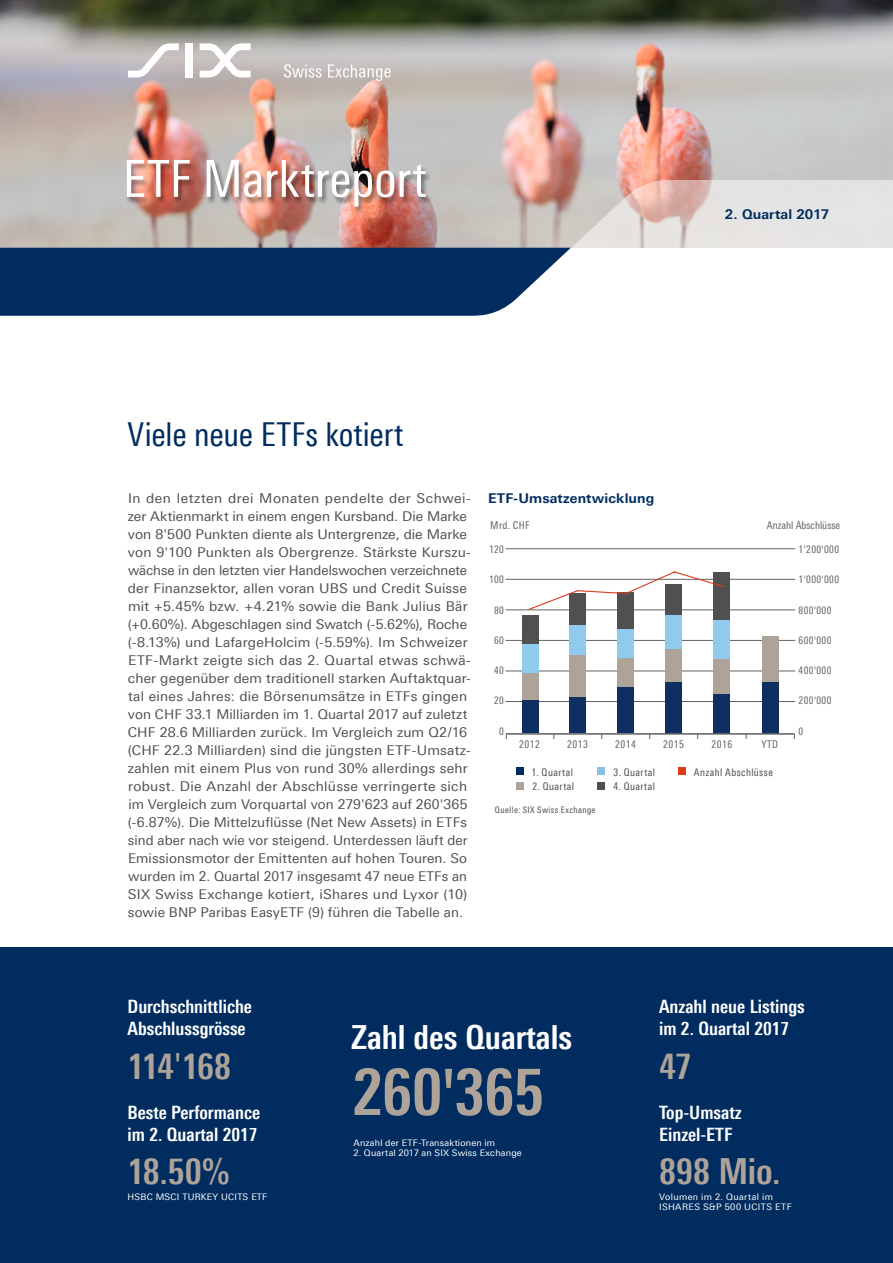
<style>
.page{position:relative;width:893px;height:1263px;background:#fff}
.page>*{position:absolute;margin:0;border:0;box-sizing:border-box;transform-origin:0 0}
.t1{font:700 64.95px "Linotype Univers 620 Cn";letter-spacing:-.01em;color:#ada398}
.t2{font:51px "Linotype Univers 420 Cn";color:#fff}
.t3{font:700 36px "Linotype Univers 620 Cn";letter-spacing:-.015em;color:#ada398}
.t4{font:700 33.3px "Linotype Univers 620 Cn";color:#fff}
.t5{font:33px "Linotype Univers 420 Cn";letter-spacing:-.005em;color:#002c5f}
.t6{font:700 18.45px/22.2px "Linotype Univers 620 Cn";color:#fff}
.t7{font:13.5px/18px "Linotype Univers 430";letter-spacing:.01em;color:#4e4e4e}
.t8{font:700 13.5px "Linotype Univers 630";letter-spacing:.01em;color:#002c5f}
.t9{font:10.65px "Linotype Univers 420 Cn";letter-spacing:.05em;color:#646363}
.t10{font:10.65px "Linotype Univers 420 Cn";color:#646363}
.t11{font:10.5px "Linotype Univers 420 Cn";letter-spacing:.04em;color:#646363}
.t12{font:10.5px "Linotype Univers 420 Cn";letter-spacing:.045em;color:#4e4e4e}
.t13{font:9px "Linotype Univers 430";letter-spacing:.025em;color:#fff}
.t14{font:9px/10.8px "Linotype Univers 430";letter-spacing:.045em;color:#fff}
.t15{font:9px "Linotype Univers 420 Cn";letter-spacing:.045em;color:#4e4e4e}
.s1{font-family:"Linotype Univers 430";font-weight:400}
</style>
<div class="page">
<img style="left:0;top:0;width:893px;height:180px">
<svg style="left:0;top:180px;width:893px;height:136px"></svg>
<div style="left:126px;top:160px;width:306px;height:54px;background:#000;opacity:.45"></div>
<svg style="left:129px;top:43px;width:50px;height:34px"></svg>
<div style="left:186px;top:43px;width:7px;height:34px;background:#fff"></div>
<svg style="left:200px;top:43px;width:51px;height:34px"></svg>
<svg style="left:284px;top:64px;width:107px;height:17px;background:#cec7c5"></svg>
<div style="left:0;top:947px;width:893px;height:316px;background:#002c5f"></div>
<div style="left:516px;top:782px;width:8px;height:7px;background:#ada398"></div>
<div style="left:597px;top:782px;width:8px;height:7px;background:#4e4e4e"></div>
<div style="left:516px;top:767px;width:8px;height:8px;background:#002c5f"></div>
<div style="left:597px;top:767px;width:8px;height:8px;background:#88c1e4"></div>
<div style="left:678px;top:767px;width:8px;height:8px;background:#de3919"></div>
<hr style="left:506px;top:701px;width:289px;height:1px;background:#646363">
<hr style="left:506px;top:671px;width:289px;height:1px;background:#646363">
<hr style="left:506px;top:640px;width:289px;height:1px;background:#646363">
<hr style="left:506px;top:610px;width:289px;height:1px;background:#646363">
<hr style="left:506px;top:579px;width:289px;height:1px;background:#646363">
<hr style="left:506px;top:548px;width:289px;height:1px;background:#646363">
<div style="left:522px;top:615px;width:17px;height:29px;background:#515050"></div>
<div style="left:522px;top:644px;width:17px;height:29px;background:#91caef"></div>
<div style="left:522px;top:673px;width:17px;height:28px;background:#aea399"></div>
<div style="left:522px;top:701px;width:17px;height:32px;background:#0d3060"></div>
<div style="left:569px;top:593px;width:17px;height:32px;background:#515050"></div>
<div style="left:569px;top:625px;width:17px;height:30px;background:#91caef"></div>
<div style="left:569px;top:655px;width:17px;height:42px;background:#aea399"></div>
<div style="left:569px;top:697px;width:17px;height:36px;background:#0d3060"></div>
<div style="left:617px;top:593px;width:17px;height:37px;background:#515050"></div>
<div style="left:617px;top:630px;width:17px;height:28px;background:#91caef"></div>
<div style="left:617px;top:658px;width:17px;height:30px;background:#aea399"></div>
<div style="left:617px;top:688px;width:17px;height:45px;background:#0d3060"></div>
<div style="left:665px;top:584px;width:17px;height:31px;background:#515050"></div>
<div style="left:665px;top:615px;width:17px;height:34px;background:#91caef"></div>
<div style="left:665px;top:649px;width:17px;height:33px;background:#aea399"></div>
<div style="left:665px;top:682px;width:17px;height:51px;background:#0d3060"></div>
<div style="left:713px;top:573px;width:17px;height:47px;background:#515050"></div>
<div style="left:713px;top:620px;width:17px;height:40px;background:#91caef"></div>
<div style="left:713px;top:660px;width:17px;height:34px;background:#aea399"></div>
<div style="left:713px;top:694px;width:17px;height:39px;background:#0d3060"></div>
<svg style="left:527px;top:571px;width:197px;height:40px"></svg>
<div style="left:762px;top:637px;width:17px;height:45px;background:#aea399"></div>
<div style="left:762px;top:682px;width:17px;height:51px;background:#0d3060"></div>
<hr style="left:506px;top:733px;width:289px;height:2px;background:#646363">
<h2 class="t2" style="left:123px;top:149px;width:305px">ETF Marktreport</h2>
<p class="t8" style="left:725px;top:206px;width:106px">2. Quartal 2017</p>
<h3 class="t5" style="left:128px;top:415px;width:277px">Viele neue ETFs kotiert</h3>
<p class="t7" style="left:128px;top:489px;width:345px">In den letzten drei Monaten pendelte der Schwei&shy;zer Aktienmarkt in einem engen Kursband. Die Marke von 8'500 Punkten diente als Untergrenze, die Marke von 9'100 Punkten als Obergrenze. Stärkste Kurszu&shy;wächse in den letzten vier Handelswochen verzeichnete der Finanzsektor, allen voran UBS und Credit Suisse mit +5.45% bzw. +4.21% sowie die Bank Julius Bär (+0.60%). Abgeschlagen sind Swatch (-5.62%), Roche (-8.13%) und LafargeHolcim (-5.59%). Im Schweizer ETF-Markt zeigte sich das 2. Quartal etwas schwä&shy;cher gegenüber dem traditionell starken Auftaktquar&shy;tal eines Jahres: die Börsenumsätze in ETFs gingen von CHF 33.1 Milliarden im 1. Quartal 2017 auf zuletzt CHF 28.6 Milliarden zurück. Im Vergleich zum Q2/16 (CHF 22.3 Milliarden) sind die jüngsten ETF-Umsatz&shy;zahlen mit einem Plus von rund 30% allerdings sehr robust. Die Anzahl der Abschlüsse verringerte sich im Vergleich zum Vorquartal von 279'623 auf 260'365 (-6.87%). Die Mittelzuflüsse (Net New Assets) in ETFs sind aber nach wie vor steigend. Unterdessen läuft der Emissionsmotor der Emittenten auf hohen Touren. So wurden im 2. Quartal 2017 insgesamt 47 neue ETFs an SIX Swiss Exchange kotiert, iShares und Lyxor (10) sowie BNP Paribas EasyETF (9) führen die Tabelle an.</p>
<p class="t8" style="left:488px;top:490px;width:168px">ETF-Umsatzentwicklung</p>
<p class="t9" style="left:490px;top:519px;width:41px">Mrd. CHF</p>
<p class="t11" style="left:489px;top:543px;width:17px">120</p>
<p class="t11" style="left:489px;top:574px;width:17px">100</p>
<p class="t11" style="left:494px;top:604px;width:11px">80</p>
<p class="t11" style="left:494px;top:634px;width:11px">60</p>
<p class="t11" style="left:494px;top:664px;width:11px">40</p>
<p class="t11" style="left:494px;top:695px;width:11px">20</p>
<p class="t11" style="left:499px;top:725px;width:6px">0</p>
<p class="t10" style="left:767px;top:519px;width:75px">Anzahl Abschlüsse</p>
<p class="t11" style="left:799px;top:543px;width:42px">1'200'000</p>
<p class="t11" style="left:799px;top:574px;width:42px">1'000'000</p>
<p class="t11" style="left:799px;top:604px;width:34px">800'000</p>
<p class="t11" style="left:799px;top:634px;width:34px">600'000</p>
<p class="t11" style="left:799px;top:664px;width:34px">400'000</p>
<p class="t11" style="left:799px;top:695px;width:34px">200'000</p>
<p class="t11" style="left:799px;top:725px;width:6px">0</p>
<p class="t9" style="left:519px;top:738px;width:22px">2012</p>
<p class="t9" style="left:567px;top:738px;width:22px">2013</p>
<p class="t9" style="left:615px;top:738px;width:22px">2014</p>
<p class="t9" style="left:663px;top:738px;width:22px">2015</p>
<p class="t9" style="left:711px;top:738px;width:22px">2016</p>
<p class="t9" style="left:761px;top:738px;width:18px">YTD</p>
<p class="t12" style="left:532px;top:766px;width:43px">1. Quartal</p>
<p class="t12" style="left:613px;top:766px;width:43px">3. Quartal</p>
<p class="t12" style="left:694px;top:766px;width:80px">Anzahl Abschlüsse</p>
<p class="t12" style="left:532px;top:780px;width:43px">2. Quartal</p>
<p class="t12" style="left:613px;top:780px;width:43px">4. Quartal</p>
<p class="t15" style="left:495px;top:805px;width:102px">Quelle: SIX Swiss Exchange</p>
<h3 class="t6" style="left:128px;top:995px;width:126px">Durchschnittliche<br>Abschlussgrösse</h3>
<h3 class="t4" style="left:351px;top:1017px;width:223px">Zahl des Quartals</h3>
<h3 class="t6" style="left:659px;top:995px;width:147px">Anzahl neue Listings im 2. Quartal 2017</h3>
<h3 class="t3" style="left:128px;top:1044px;width:105px">114<span class="s1">'</span>168</h3>
<h3 class="t6" style="left:128px;top:1101px;width:134px">Beste Performance im 2. Quartal 2017</h3>
<h3 class="t3" style="left:128px;top:1149px;width:104px">18.50%</h3>
<p class="t13" style="left:128px;top:1191px;width:141px">HSBC MSCI TURKEY UCITS ETF</p>
<h1 class="t1" style="left:352px;top:1053px;width:193px">260'365</h1>
<p class="t13" style="left:353px;top:1137px;width:143px">Anzahl der ETF-Transaktionen im</p>
<p class="t13" style="left:353px;top:1148px;width:170px">2. Quartal 2017 an SIX Swiss Exchange</p>
<h3 class="t3" style="left:659px;top:1045px;width:34px">47</h3>
<h3 class="t6" style="left:659px;top:1101px;width:84px">Top-Umsatz<br>Einzel-ETF</h3>
<h3 class="t3" style="left:659px;top:1149px;width:123px">898 Mio.</h3>
<p class="t14" style="left:659px;top:1191px;width:134px">Volumen im 2. Quartal im<br>ISHARES S&amp;P 500 UCITS ETF</p>
</div>
